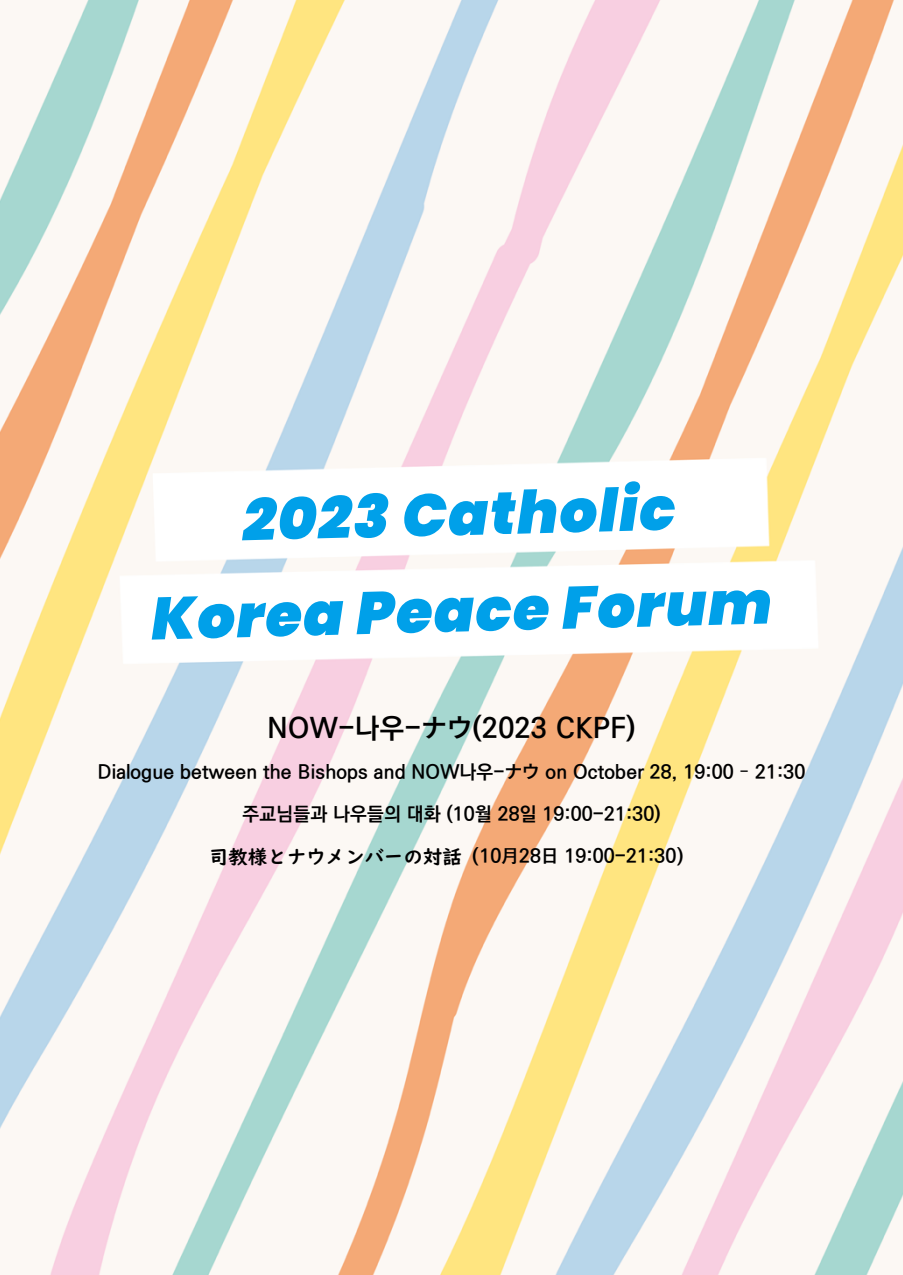
<style>
.page{position:relative;width:903px;height:1275px;background:#fff}
.page>*{position:absolute;margin:0;border:0;box-sizing:border-box;transform-origin:0 0}
.t1{font:italic 900 59.5px/96.6px "Poppins";color:#00a0e9;text-align:center}
.t2{font:700 28px "Ko Pub World Dotum";letter-spacing:.02em;color:#000}
.t3{font:700 19.25px/42px "Ko Pub World Dotum";letter-spacing:.01em;color:#000;text-align:center}
.s1{font-family:"UD Digi Kyokasho N B";font-weight:400}
</style>
<div class="page">
<img style="left:0;top:0;width:903px;height:1275px">
<h1 class="t1" style="left:149px;top:472px;width:622px;rotate:-1deg">2023 Catholic<br>Korea Peace Forum</h1>
<h2 class="t2" style="left:268px;top:709px;width:369px">NOW-나우-ナウ(2023 CKPF)</h2>
<p class="t3" style="left:98px;top:752px;width:709px">Dialogue between the Bishops and NOW나우-ナウ on October 28, 19:00 – 21:30 주교님들과 나우들의 대화 (10월 28일 19:00-21:30)<br><span class="s1">司教様とナウメンバーの対話</span>（10月28日 19:00-21:30）</p>
</div>
